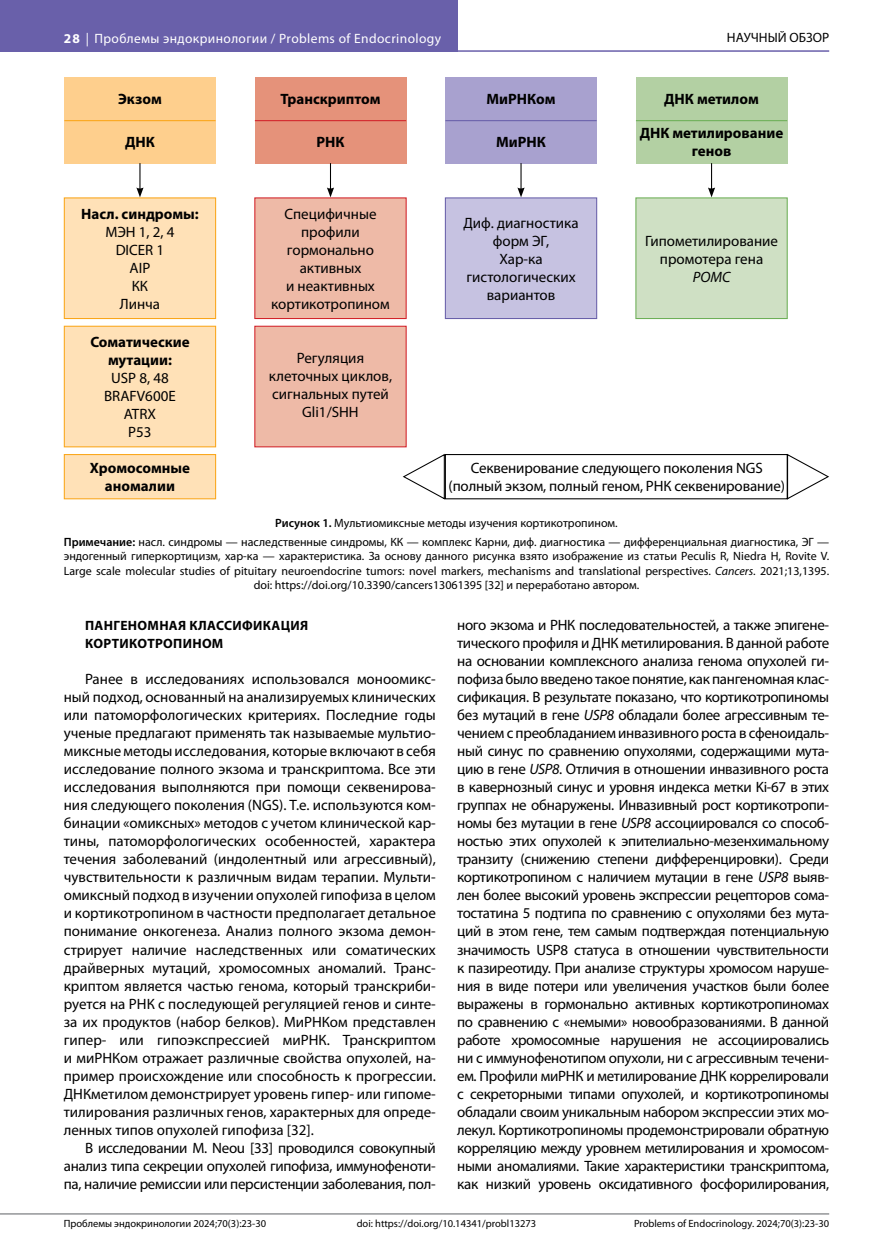
<style>
.page{position:relative;width:893px;height:1255px;background:#fff}
.page>*{position:absolute;margin:0;border:0;box-sizing:border-box;transform-origin:0 0}
.t1{font:15px/18px "Myriad Pro";color:#000;text-align:center}
.t2{font:700 15px/18px "Myriad Pro";color:#000;text-align:center}
.t3{font:italic 15px "Myriad Pro";color:#000}
.t4{font:13.5px "Myriad Pro";letter-spacing:.03em;color:#fff}
.t5{font:700 13.5px/18px "Myriad Pro";letter-spacing:.025em;color:#000}
.t6{font:13.5px "Myriad Pro";color:#000}
.t7{font:12px/14.4px "Myriad Pro";color:#000;text-align:center}
.t8{font:10.5px "Myriad Pro";color:#000}
.s1{font-weight:700}
.s2{font-weight:600}
.s3{font-style:italic}
</style>
<div class="page">
<hr style="left:0;top:50px;width:829px;height:2px;background:#6960aa">
<hr style="left:0;top:1213px;width:829px;height:1px;background:#939598">
<div style="left:0;top:0;width:457px;height:51px;background:#6960aa"></div>
<div style="left:64px;top:77px;width:152px;height:43px;background:#fecf8d"></div>
<div style="left:255px;top:77px;width:151px;height:43px;background:#e5927a"></div>
<div style="left:445px;top:77px;width:152px;height:43px;background:#a8a1cf"></div>
<div style="left:636px;top:77px;width:151px;height:43px;background:#b3d0a3"></div>
<div style="left:64px;top:120px;width:152px;height:43px;background:#fecf8d"></div>
<div style="left:255px;top:120px;width:151px;height:43px;background:#e5927a"></div>
<div style="left:445px;top:120px;width:152px;height:43px;background:#a8a1cf"></div>
<div style="left:636px;top:120px;width:151px;height:43px;background:#b3d0a3"></div>
<div style="left:64px;top:197px;width:152px;height:122px;background:#ffe1b7;border:1px solid #faa61a"></div>
<div style="left:64px;top:326px;width:152px;height:121px;background:#ffe1b7;border:1px solid #faa61a"></div>
<div style="left:254px;top:326px;width:153px;height:121px;background:#eebaa7;border:1px solid #d2232a"></div>
<div style="left:64px;top:454px;width:152px;height:45px;background:#ffe1b7;border:1px solid #faa61a"></div>
<div style="left:445px;top:454px;width:343px;height:45px;border:1px solid #000"></div>
<div style="left:254px;top:197px;width:153px;height:122px;background:#eebaa7"></div>
<div style="left:445px;top:197px;width:152px;height:122px;background:#c6c2e1;border:1px solid #6960aa"></div>
<div style="left:635px;top:197px;width:153px;height:122px;background:#cfe0c4;border:1px solid #6daf57"></div>
<hr style="left:64px;top:120px;width:152px;height:1px;background:#faa61a">
<hr style="left:255px;top:120px;width:151px;height:1px;background:#d2232a">
<hr style="left:445px;top:120px;width:152px;height:1px;background:#6960aa">
<hr style="left:636px;top:120px;width:151px;height:1px;background:#6daf57">
<svg style="left:136px;top:163px;width:8px;height:34px"></svg>
<svg style="left:327px;top:163px;width:7px;height:34px"></svg>
<hr style="left:520px;top:163px;width:2px;height:27px;background:#000">
<svg style="left:517px;top:187px;width:8px;height:10px"></svg>
<svg style="left:708px;top:163px;width:7px;height:34px"></svg>
<svg style="left:786px;top:454px;width:43px;height:46px"></svg>
<svg style="left:402px;top:454px;width:43px;height:46px"></svg>
<p class="t4" style="left:64px;top:30px;width:379px"><span class="s1">28</span> | Проблемы эндокринологии / Problems of Endocrinology</p>
<p class="t6" style="left:727px;top:29px;width:104px">НАУЧНЫЙ ОБЗОР</p>
<p class="t2" style="left:118px;top:90px;width:45px">Экзом</p>
<p class="t2" style="left:280px;top:90px;width:102px">Транскриптом</p>
<p class="t2" style="left:486px;top:90px;width:71px">МиРНКом</p>
<p class="t2" style="left:664px;top:90px;width:96px">ДНК метилом</p>
<p class="t2" style="left:125px;top:133px;width:31px">ДНК</p>
<p class="t2" style="left:316px;top:133px;width:30px">РНК</p>
<p class="t2" style="left:496px;top:133px;width:51px">МиРНК</p>
<p class="t2" style="left:640px;top:124px;width:145px">ДНК метилирование генов</p>
<p class="t2" style="left:81px;top:204px;width:119px">Насл. синдромы:</p>
<p class="t1" style="left:105px;top:222px;width:71px">МЭН 1, 2, 4<br>DICER 1<br>AIP<br>КК<br>Линча</p>
<p class="t2" style="left:90px;top:332px;width:101px">Соматические мутации:</p>
<p class="t1" style="left:104px;top:369px;width:73px">USP 8, 48<br>BRAFV600E<br>ATRX<br>P53</p>
<p class="t1" style="left:271px;top:204px;width:120px">Специфичные профили гормонально активных<br>и неактивных кортикотропином</p>
<p class="t1" style="left:463px;top:213px;width:117px">Диф. диагностика форм ЭГ,<br>Хар-ка гистологических вариантов</p>
<p class="t1" style="left:269px;top:349px;width:125px">Регуляция клеточных циклов, сигнальных путей<br>Gli1/SHH</p>
<p class="t1" style="left:645px;top:231px;width:135px">Гипометилирование промотера гена</p>
<p class="t3" style="left:693px;top:267px;width:39px">POMC</p>
<p class="t2" style="left:90px;top:459px;width:102px">Хромосомные аномалии</p>
<p class="t1" style="left:449px;top:459px;width:338px">Секвенирование следующего поколения NGS (полный экзом, полный геном, РНК секвенирование)</p>
<p class="t7" style="left:64px;top:514px;width:767px;line-height:18.6px"><span class="s2">Рисунок 1.</span> Мультиомиксные методы изучения кортикотропином.<br><span class="s2">Примечание:</span> насл. синдромы — наследственные синдромы, КК — комплекс Карни, диф. диагностика — дифференциальная диагностика, ЭГ —</p>
<p class="t7" style="left:64px;top:549px;width:767px">эндогенный гиперкортицизм, хар-ка — характеристика. За основу данного рисунка взято изображение из статьи Peculis R, Niedra H, Rovite V.<br>Large scale molecular studies of pituitary neuroendocrine tumors: novel markers, mechanisms and translational perspectives. <span class="s3">Cancers</span>. 2021;13,1395. doi: https://doi.org/10.3390/cancers13061395 [32] и переработано автором.</p>
<p class="t5" style="left:85px;top:616px;width:224px">ПАНГЕНОМНАЯ КЛАССИФИКАЦИЯ<br>КОРТИКОТРОПИНОМ</p>
<p class="t1" style="left:64px;top:670px;width:374px;text-align:justify;text-indent:21px">Ранее в исследованиях использовался моноомикс&shy;ный подход, основанный на анализируемых клинических или патоморфологических критериях. Последние годы ученые предлагают применять так называемые мультио&shy;миксные методы исследования, которые включают в себя исследование полного экзома и транскриптома. Все эти исследования выполняются при помощи секвенирова&shy;ния следующего поколения (NGS). Т.е. используются ком&shy;бинации «омиксных» методов с учетом клинической кар&shy;тины, патоморфологических особенностей, характера течения заболеваний (индолентный или агрессивный), чувствительности к различным видам терапии. Мульти&shy;омиксный подход в изучении опухолей гипофиза в целом и кортикотропином в частности предполагает детальное понимание онкогенеза. Анализ полного экзома демон&shy;стрирует наличие наследственных или соматических драйверных мутаций, хромосомных аномалий. Транс&shy;криптом является частью генома, который транскриби&shy;руется на РНК с последующей регуляцией генов и синте&shy;за их продуктов (набор белков). МиРНКом представлен гипер- или гипоэкспрессией миРНК. Транскриптом и миРНКом отражает различные свойства опухолей, на&shy;пример происхождение или способность к прогрессии.<br>ДНКметилом демонстрирует уровень гипер- или гипоме&shy;тилирования различных генов, характерных для опреде&shy;ленных типов опухолей гипофиза [32].</p>
<p class="t1" style="left:64px;top:1138px;width:374px;text-align:justify;text-indent:21px">В исследовании M. Neou [33] проводился совокупный анализ типа секреции опухолей гипофиза, иммунофеноти&shy;па, наличие ремиссии или персистенции заболевания, пол-</p>
<p class="t1" style="left:457px;top:616px;width:374px;text-align:justify">ного экзома и РНК последовательностей, а также эпигене&shy;тического профиля и ДНК метилирования. В данной работе на основании комплексного анализа генома опухолей ги&shy;пофиза было введено такое понятие, как пангеномная клас&shy;сификация. В результате показано, что кортикотропиномы без мутаций в гене <span class="s3">USP8</span> обладали более агрессивным те&shy;чением с преобладанием инвазивного роста в сфеноидаль&shy;ный синус по сравнению опухолями, содержащими мута&shy;цию в гене <span class="s3">USP8</span>. Отличия в отношении инвазивного роста в кавернозный синус и уровня индекса метки Ki-67 в этих группах не обнаружены. Инвазивный рост кортикотропи&shy;номы без мутации в гене <span class="s3">USP8</span> ассоциировался со способ&shy;ностью этих опухолей к эпителиально-мезенхимальному транзиту (снижению степени дифференцировки). Среди кортикотропином с наличием мутации в гене <span class="s3">USP8</span> выяв&shy;лен более высокий уровень экспрессии рецепторов сома&shy;тостатина 5 подтипа по сравнению с опухолями без мута&shy;ций в этом гене, тем самым подтверждая потенциальную значимость USP8 статуса в отношении чувствительности к пазиреотиду. При анализе структуры хромосом наруше&shy;ния в виде потери или увеличения участков были более выражены в гормонально активных кортикотропиномах по сравнению с «немыми» новообразованиями. В данной работе хромосомные нарушения не ассоциировались ни с иммунофенотипом опухоли, ни с агрессивным течени&shy;ем. Профили миРНК и метилирование ДНК коррелировали с секреторными типами опухолей, и кортикотропиномы обладали своим уникальным набором экспрессии этих мо&shy;лекул. Кортикотропиномы продемонстрировали обратную корреляцию между уровнем метилирования и хромосом&shy;ными аномалиями. Такие характеристики транскриптома, как низкий уровень оксидативного фосфорилирования,</p>
<p class="t8" style="left:64px;top:1216px;width:204px">Проблемы эндокринологии 2024;70(3):23-30</p>
<p class="t8" style="left:357px;top:1216px;width:181px">doi: https://doi.org/10.14341/probl13273</p>
<p class="t8" style="left:634px;top:1216px;width:197px">Problems of Endocrinology. 2024;70(3):23-30</p>
</div>
